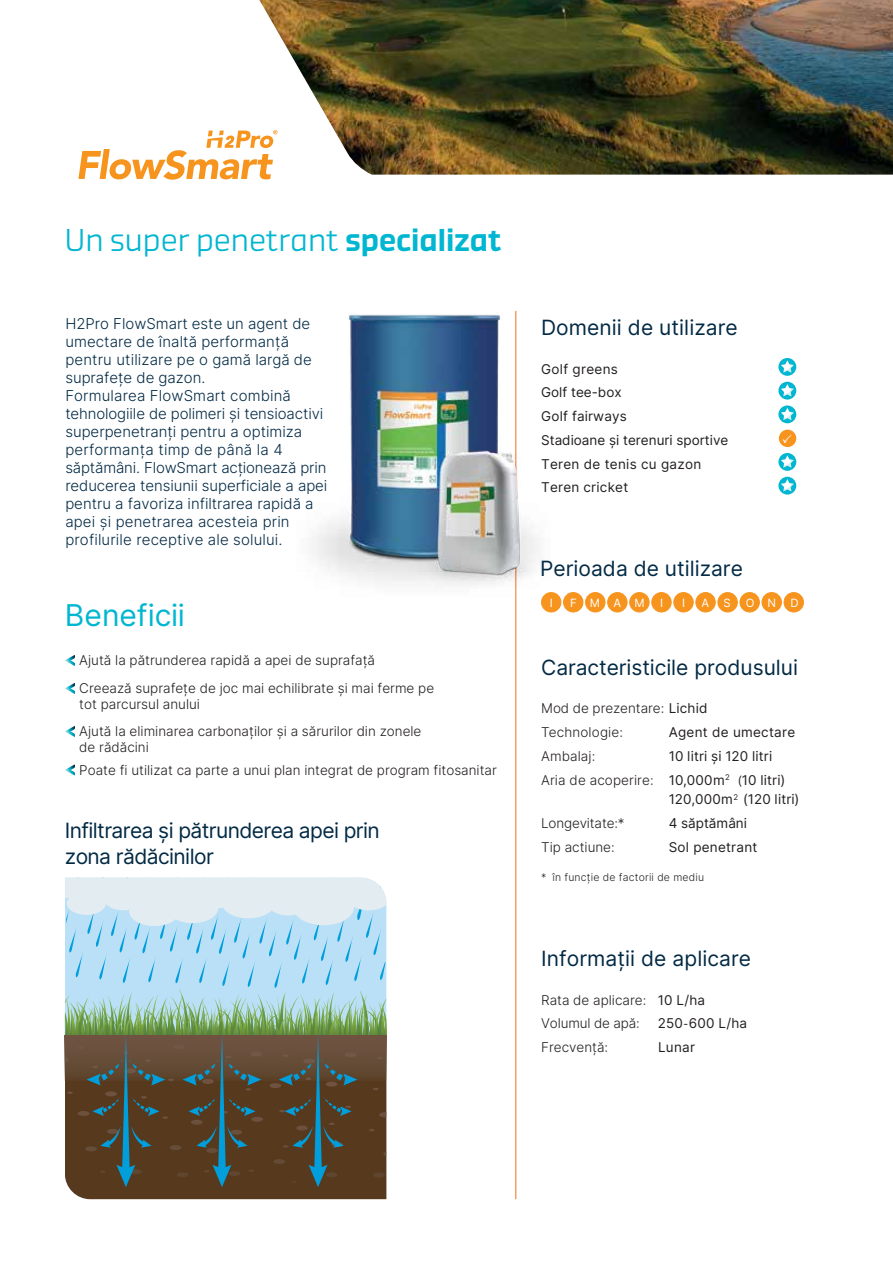
<style>
.page{position:relative;width:893px;height:1263px;background:#fff}
.page>*{position:absolute;margin:0;border:0;box-sizing:border-box;transform-origin:0 0}
.t1{font:300 31.5px "Demo";color:#00b6d1}
.t2{font:30px "Inter";letter-spacing:-.005em;color:#00b6d1}
.t3{font:21px "Inter";color:#032a45}
.t4{font:21px/25.2px "Inter";letter-spacing:-.03em;color:#032a45}
.t5{font:300 15px/18px "Inter";color:#032a45}
.t6{font:300 13.5px/23.7px "Inter";color:#231f20}
.t7{font:13.5px/23.7px "Inter";letter-spacing:.015em;color:#231f20}
.t8{font:11.4px "Inter";color:#fff}
.t9{font:300 10.5px "Inter";letter-spacing:.015em;color:#231f20}
.s1{font-weight:500}
.s2{font-weight:400}
.s3{font-weight:300}
.s4{font-family:"Myriad Pro"}
</style>
<div class="page">
<img style="left:259px;top:0;width:634px;height:175px">
<svg style="left:65px;top:655px;width:10px;height:11px"></svg>
<svg style="left:65px;top:683px;width:10px;height:11px"></svg>
<svg style="left:65px;top:726px;width:10px;height:11px"></svg>
<svg style="left:65px;top:764px;width:10px;height:11px"></svg>
<svg style="left:778px;top:358px;width:18px;height:18px"></svg>
<svg style="left:781px;top:360px;width:13px;height:13px"></svg>
<svg style="left:778px;top:382px;width:18px;height:18px"></svg>
<svg style="left:781px;top:384px;width:13px;height:12px"></svg>
<svg style="left:778px;top:405px;width:18px;height:18px"></svg>
<svg style="left:781px;top:408px;width:13px;height:12px"></svg>
<div style="left:779px;top:430px;width:17px;height:17px;background:#f7941e;border-radius:50%"></div>
<svg style="left:778px;top:453px;width:18px;height:18px"></svg>
<svg style="left:781px;top:455px;width:13px;height:13px"></svg>
<svg style="left:778px;top:477px;width:18px;height:18px"></svg>
<svg style="left:781px;top:479px;width:13px;height:12px"></svg>
<div style="left:541px;top:593px;width:20px;height:19px;background:#f7941e;border-radius:50%"></div>
<div style="left:541px;top:592px;width:20px;height:20px;border:1px solid #f7941e;border-radius:50%"></div>
<div style="left:564px;top:593px;width:19px;height:19px;background:#f7941e;border-radius:50%"></div>
<div style="left:563px;top:592px;width:20px;height:20px;border:1px solid #f7941e;border-radius:50%"></div>
<div style="left:586px;top:593px;width:19px;height:19px;background:#f7941e;border-radius:50%"></div>
<div style="left:585px;top:592px;width:20px;height:20px;border:1px solid #f7941e;border-radius:50%"></div>
<div style="left:608px;top:593px;width:19px;height:19px;background:#f7941e;border-radius:50%"></div>
<div style="left:607px;top:592px;width:20px;height:20px;border:1px solid #f7941e;border-radius:50%"></div>
<div style="left:630px;top:593px;width:19px;height:19px;background:#f7941e;border-radius:50%"></div>
<div style="left:629px;top:592px;width:20px;height:20px;border:1px solid #f7941e;border-radius:50%"></div>
<div style="left:652px;top:593px;width:19px;height:19px;background:#f7941e;border-radius:50%"></div>
<div style="left:651px;top:592px;width:20px;height:20px;border:1px solid #f7941e;border-radius:50%"></div>
<div style="left:674px;top:593px;width:19px;height:19px;background:#f7941e;border-radius:50%"></div>
<div style="left:673px;top:592px;width:21px;height:20px;border:1px solid #f7941e;border-radius:50%"></div>
<div style="left:696px;top:593px;width:19px;height:19px;background:#f7941e;border-radius:50%"></div>
<div style="left:695px;top:592px;width:21px;height:20px;border:1px solid #f7941e;border-radius:50%"></div>
<div style="left:718px;top:593px;width:19px;height:19px;background:#f7941e;border-radius:50%"></div>
<div style="left:717px;top:592px;width:21px;height:20px;border:1px solid #f7941e;border-radius:50%"></div>
<div style="left:740px;top:593px;width:19px;height:19px;background:#f7941e;border-radius:50%"></div>
<div style="left:740px;top:592px;width:20px;height:20px;border:1px solid #f7941e;border-radius:50%"></div>
<div style="left:762px;top:593px;width:19px;height:19px;background:#f7941e;border-radius:50%"></div>
<div style="left:762px;top:592px;width:20px;height:20px;border:1px solid #f7941e;border-radius:50%"></div>
<div style="left:784px;top:593px;width:19px;height:19px;background:#f7941e;border-radius:50%"></div>
<div style="left:784px;top:592px;width:20px;height:20px;border:1px solid #f7941e;border-radius:50%"></div>
<div style="left:65px;top:1035px;width:321px;height:164px;background:#57391d"></div>
<svg style="left:65px;top:878px;width:322px;height:309px"></svg>
<svg style="left:78px;top:130px;width:199px;height:50px"></svg>
<hr style="left:516px;top:311px;width:1px;height:888px;background:#f37021">
<img style="left:312px;top:310px;width:238px;height:287px">
<h1 class="t1" style="left:65px;top:221px;width:438px">Un super penetrant <span class="s1">specializat</span></h1>
<p class="t5" style="left:65px;top:314px;width:263px">H2Pro FlowSmart este un agent de umectare de înaltă performanță pentru utilizare pe o gamă largă de suprafețe de gazon.<br>Formularea FlowSmart combină tehnologiile de polimeri și tensioactivi superpenetranți pentru a optimiza performanța timp de până la 4 săptămâni. FlowSmart acționează prin reducerea tensiunii superficiale a apei pentru a favoriza infiltrarea rapidă a apei și penetrarea acesteia prin profilurile receptive ale solului.</p>
<h2 class="t2" style="left:65px;top:594px;width:122px">Beneficii</h2>
<p class="t6" style="left:79px;top:646px;width:356px;line-height:28px">Ajută la pătrunderea rapidă a apei de suprafață<br>Creează suprafețe de joc mai echilibrate și mai ferme pe</p>
<p class="t6" style="left:79px;top:691px;width:344px;line-height:26.8px">tot parcursul anului<br>Ajută la eliminarea carbonaților și a sărurilor din zonele</p>
<p class="t6" style="left:79px;top:736px;width:419px;line-height:22.4px">de rădăcini<br>Poate fi utilizat ca parte a unui plan integrat de program fitosanitar</p>
<h3 class="t4" style="left:65px;top:818px;width:316px">Infiltrarea și pătrunderea apei prin zona rădăcinilor</h3>
<h3 class="t3" style="left:541px;top:312px;width:198px">Domenii de utilizare</h3>
<p class="t7" style="left:541px;top:357px;width:189px">Golf greens<br>Golf tee-box<br>Golf fairways<br>Stadioane și terenuri sportive<br>Teren de tenis cu gazon<br>Teren cricket</p>
<h3 class="t3" style="left:540px;top:553px;width:204px">Perioada de utilizare</h3>
<p class="t8" style="left:550px;top:595px;width:5px">I</p>
<p class="t8" style="left:570px;top:595px;width:76px">FMAM</p>
<p class="t8" style="left:660px;top:595px;width:5px">I</p>
<p class="t8" style="left:682px;top:595px;width:5px">I</p>
<p class="t8" style="left:701px;top:595px;width:31px">A S</p>
<p class="t8" style="left:746px;top:595px;width:32px">O N</p>
<p class="t8" style="left:791px;top:595px;width:10px">D</p>
<h3 class="t3" style="left:541px;top:652px;width:258px">Caracteristicile produsului</h3>
<p class="t6" style="left:541px;top:696px;width:168px">Mod de prezentare: <span class="s2">Lichid<br></span>Technologie:</p>
<p class="t7" style="left:669px;top:720px;width:128px">Agent de umectare</p>
<p class="t7" style="left:541px;top:744px;width:246px;text-indent:128px">10 litri și 120 litri<br><span class="s3">Aria de acoperire:</span> 10,000m<sup>2</sup> <span class="s4">(</span>10 litri)</p>
<p class="t7" style="left:669px;top:787px;width:132px">120,000m<sup>2</sup> (120 litri)</p>
<p class="t6" style="left:541px;top:811px;width:85px">Longevitate:*</p>
<p class="t7" style="left:669px;top:811px;width:80px">4 săptămâni</p>
<p class="t6" style="left:541px;top:834px;width:75px">Tip actiune:</p>
<p class="t7" style="left:669px;top:834px;width:90px">Sol penetrant</p>
<p class="t9" style="left:541px;top:870px;width:164px">* în funcție de factorii de mediu</p>
<p class="t6" style="left:541px;top:744px;width:56px">Ambalaj:</p>
<h3 class="t3" style="left:541px;top:943px;width:212px">Informații de aplicare</h3>
<p class="t6" style="left:541px;top:987px;width:166px">Rata de aplicare: <span class="s2">10 L/ha<br></span>Volumul de apă:</p>
<p class="t7" style="left:658px;top:1011px;width:91px">250<span class="s4">-</span>600 L/ha</p>
<p class="t6" style="left:541px;top:1035px;width:69px">Frecvență:</p>
<p class="t7" style="left:658px;top:1035px;width:39px">Lunar</p>
</div>
